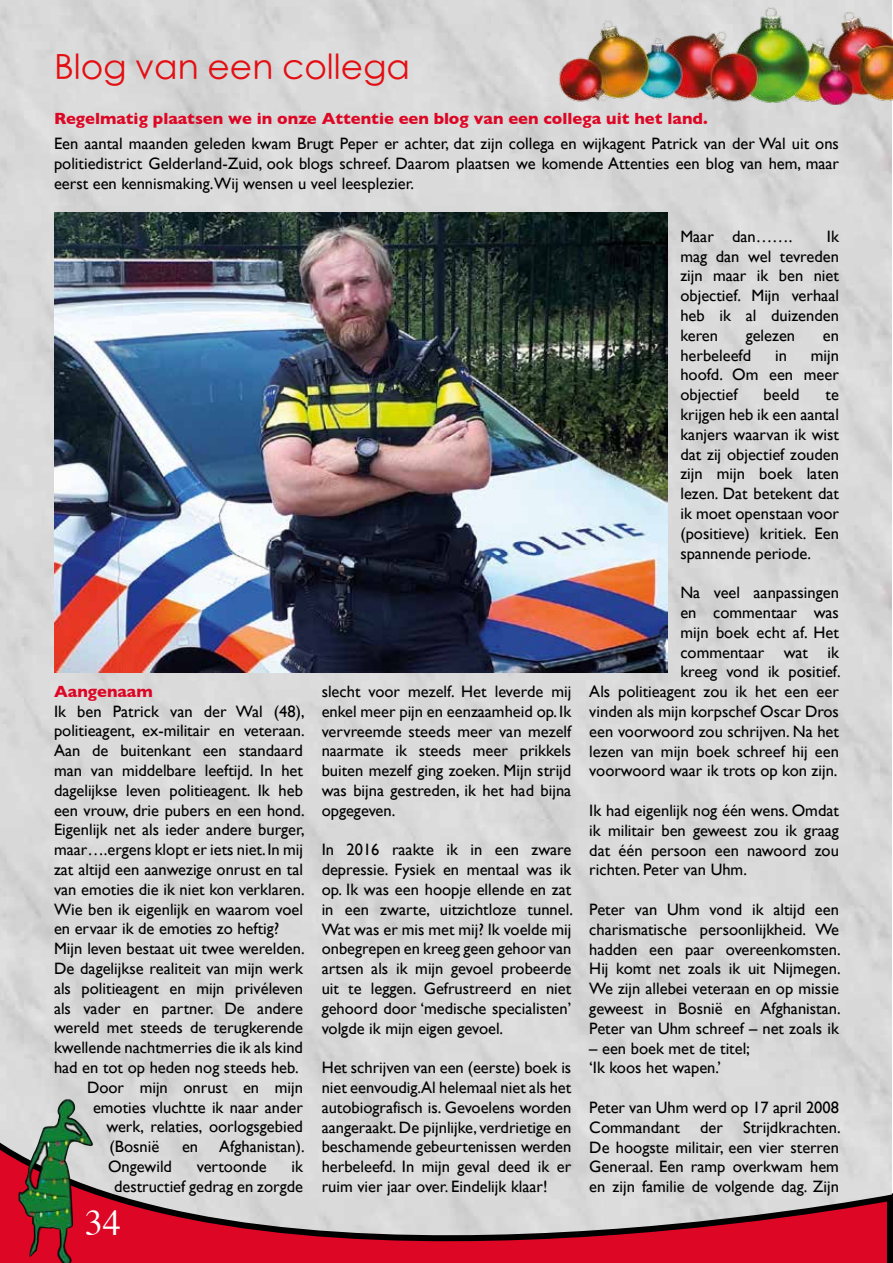
<style>
.page{position:relative;width:893px;height:1263px;background:#fff}
.page>*{position:absolute;margin:0;border:0;box-sizing:border-box;transform-origin:0 0}
.t1{font:36px "Times";color:#fff}
.t2{font:300 34.5px "ST Heiti TC";color:#e30f13}
.t3{font:16.5px/19.8px "Gill Sans";color:#000;text-align:justify}
.t4{font:700 16.5px "Gill Sans";color:#dd0725}
</style>
<div class="page">
<img style="left:0;top:0;width:891px;height:1118px">
<img style="left:54px;top:213px;width:614px;height:460px">
<img style="left:551px;top:0;width:342px;height:105px">
<svg style="left:0;top:1118px;width:893px;height:145px;background:#d09aa1"></svg>
<img style="left:18px;top:1098px;width:80px;height:165px">
<h2 class="t2" style="left:54px;top:39px;width:357px">Blog van een collega</h2>
<p class="t4" style="left:54px;top:105px;width:655px">Regelmatig plaatsen we in onze Attentie een blog van een collega uit het land.</p>
<p class="t3" style="left:54px;top:133px;width:786px">Een aantal maanden geleden kwam Brugt Peper er achter, dat zijn collega en wijkagent Patrick van der Wal uit ons politiedistrict Gelderland-Zuid, ook blogs schreef. Daarom plaatsen we komende Attenties een blog van hem, maar eerst een kennismaking.Wij wensen u veel leesplezier.</p>
<p class="t4" style="left:54px;top:678px;width:100px">Aangenaam</p>
<p class="t3" style="left:54px;top:701px;width:252px">Ik ben Patrick van der Wal (48),</p>
<p class="t3" style="left:54px;top:721px;width:252px">politieagent, ex-militair en veteraan.</p>
<p class="t3" style="left:54px;top:740px;width:251px">Aan de buitenkant een standaard</p>
<p class="t3" style="left:54px;top:760px;width:251px">man van middelbare leeftijd. In het</p>
<p class="t3" style="left:54px;top:780px;width:250px">dagelijkse leven politieagent. Ik heb</p>
<p class="t3" style="left:54px;top:800px;width:252px">een vrouw, drie pubers en een hond.</p>
<p class="t3" style="left:54px;top:820px;width:252px">Eigenlijk net als ieder andere burger,</p>
<p class="t3" style="left:54px;top:839px;width:250px">maar….ergens klopt er iets niet. In mij</p>
<p class="t3" style="left:54px;top:859px;width:250px">zat altijd een aanwezige onrust en tal</p>
<p class="t3" style="left:54px;top:879px;width:252px">van emoties die ik niet kon verklaren.</p>
<p class="t3" style="left:54px;top:899px;width:251px">Wie ben ik eigenlijk en waarom voel</p>
<p class="t3" style="left:54px;top:919px;width:227px">en ervaar ik de emoties zo heftig?</p>
<p class="t3" style="left:54px;top:938px;width:252px">Mijn leven bestaat uit twee werelden.</p>
<p class="t3" style="left:54px;top:958px;width:251px">De dagelijkse realiteit van mijn werk</p>
<p class="t3" style="left:54px;top:978px;width:250px">als politieagent en mijn privéleven</p>
<p class="t3" style="left:54px;top:998px;width:250px">als vader en partner. De andere</p>
<p class="t3" style="left:54px;top:1018px;width:251px">wereld met steeds de terugkerende</p>
<p class="t3" style="left:54px;top:1037px;width:251px">kwellende nachtmerries die ik als kind</p>
<p class="t3" style="left:54px;top:1057px;width:246px">had en tot op heden nog steeds heb.</p>
<p class="t3" style="left:87px;top:1077px;width:217px">Door mijn onrust en mijn</p>
<p class="t3" style="left:93px;top:1097px;width:212px">emoties vluchtte ik naar ander</p>
<p class="t3" style="left:107px;top:1117px;width:198px">werk, relaties, oorlogsgebied</p>
<p class="t3" style="left:110px;top:1136px;width:51px">(Bosnië</p>
<p class="t3" style="left:182px;top:1136px;width:18px">en</p>
<p class="t3" style="left:219px;top:1136px;width:87px">Afghanistan).</p>
<p class="t3" style="left:108px;top:1156px;width:66px">Ongewild</p>
<p class="t3" style="left:197px;top:1156px;width:71px">vertoonde</p>
<p class="t3" style="left:114px;top:1156px;width:191px;text-align:right">ik<br>destructief gedrag en zorgde</p>
<h1 class="t1" style="left:85px;top:1189px;width:38px">34</h1>
<p class="t3" style="left:322px;top:681px;width:251px">slecht voor mezelf. Het leverde mij enkel meer pijn en eenzaamheid op. Ik vervreemde steeds meer van mezelf naarmate ik steeds meer prikkels buiten mezelf ging zoeken. Mijn strijd was bijna gestreden, ik het had bijna opgegeven.</p>
<p class="t3" style="left:322px;top:840px;width:253px">In 2016 raakte ik in een zware depressie. Fysiek en mentaal was ik op. Ik was een hoopje ellende en zat in een zwarte, uitzichtloze tunnel.<br>Wat was er mis met mij? Ik voelde mij onbegrepen en kreeg geen gehoor van artsen als ik mijn gevoel probeerde uit te leggen. Gefrustreerd en niet gehoord door ‘medische specialisten’ volgde ik mijn eigen gevoel.</p>
<p class="t3" style="left:322px;top:1057px;width:251px">Het schrijven van een (eerste) boek is niet eenvoudig.Al helemaal niet als het autobiografisch is. Gevoelens worden aangeraakt. De pijnlijke, verdrietige en beschamende gebeurtenissen werden herbeleefd. In mijn geval deed ik er ruim vier jaar over. Eindelijk klaar!</p>
<p class="t3" style="left:680px;top:226px;width:160px;text-indent:147px">Ik mag dan wel tevreden zijn maar ik ben niet objectief. Mijn verhaal heb ik al duizenden keren</p>
<p class="t3" style="left:680px;top:226px;width:113px">Maar dan…….</p>
<p class="t3" style="left:746px;top:325px;width:51px">gelezen</p>
<p class="t3" style="left:823px;top:325px;width:18px">en</p>
<p class="t3" style="left:680px;top:345px;width:72px">herbeleefd</p>
<p class="t3" style="left:775px;top:345px;width:13px">in</p>
<p class="t3" style="left:680px;top:345px;width:160px;text-indent:130px">mijn hoofd. Om een meer objectief</p>
<p class="t3" style="left:764px;top:384px;width:38px">beeld</p>
<p class="t3" style="left:680px;top:384px;width:160px;text-indent:145px">te krijgen heb ik een aantal kanjers waarvan ik wist dat zij objectief zouden zijn mijn boek laten lezen. Dat betekent dat ik moet openstaan voor (positieve) kritiek. Een spannende periode.</p>
<p class="t3" style="left:589px;top:582px;width:253px;text-align:right">Na veel aanpassingen<br>en commentaar was<br>mijn boek echt af. Het<br>commentaar wat ik<br>kreeg vond ik positief.<br>Als politieagent zou ik het een eer vinden als mijn korpschef Oscar Dros een voorwoord zou schrijven. Na het lezen van mijn boek schreef hij een voorwoord waar ik trots op kon zijn.</p>
<p class="t3" style="left:589px;top:800px;width:251px">Ik had eigenlijk nog één wens. Omdat ik militair ben geweest zou ik graag dat één persoon een nawoord zou richten. Peter van Uhm.</p>
<p class="t3" style="left:589px;top:899px;width:253px">Peter van Uhm vond ik altijd een charismatische persoonlijkheid. We hadden een paar overeenkomsten.<br>Hij komt net zoals ik uit Nijmegen.<br>We zijn allebei veteraan en op missie geweest in Bosnië en Afghanistan.<br>Peter van Uhm schreef – net zoals ik</p>
<p class="t3" style="left:589px;top:1038px;width:162px">– een boek met de titel; ‘Ik koos het wapen.’</p>
<p class="t3" style="left:589px;top:1097px;width:253px">Peter van Uhm werd op 17 april 2008<br>Commandant der Strijdkrachten.<br>De hoogste militair, een vier sterren Generaal. Een ramp overkwam hem en zijn familie de volgende dag. Zijn</p>
</div>
